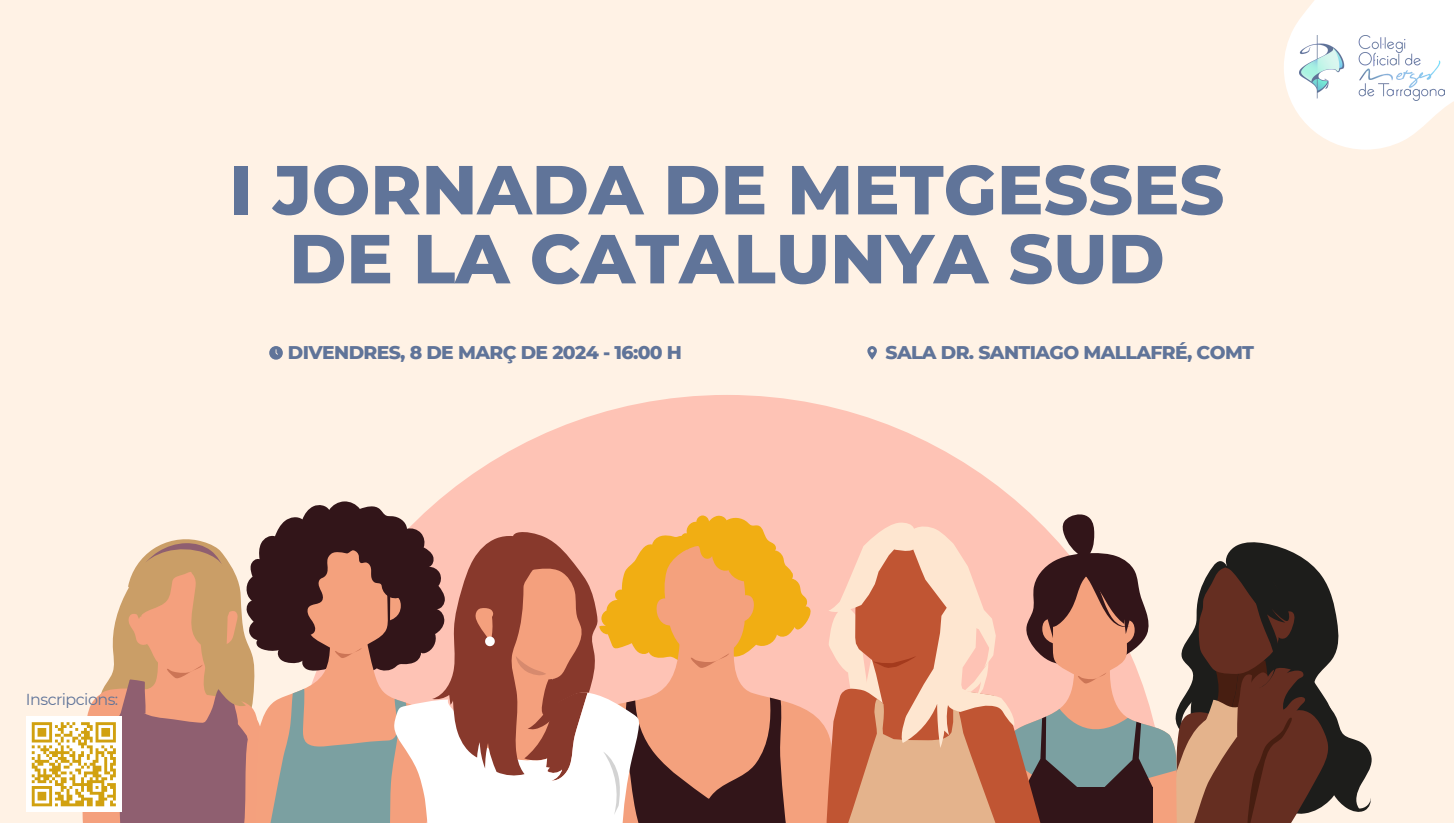
<style>
.page{position:relative;width:1454px;height:823px;background:#fff}
.page>*{position:absolute;margin:0;border:0;box-sizing:border-box;transform-origin:0 0}
.t1{font:800 69.19px/68.9px "Montserrat";color:#607499;text-align:center}
.t2{font:800 18.75px "Montserrat";letter-spacing:-.035em;color:#607499}
.t3{font:15.88px "Montserrat";letter-spacing:-.035em;color:#607499}
</style>
<div class="page">
<div style="left:0;top:0;width:1453px;height:822px;background:#fff2e5"></div>
<svg style="left:1284px;top:0;width:169px;height:149px"></svg>
<img style="left:1298px;top:35px;width:145px;height:65px">
<svg style="left:438px;top:395px;width:592px;height:173px;fill:#fec3b5"></svg>
<svg style="left:1339px;top:725px;width:32px;height:87px;fill:#1d1d1b"></svg>
<svg style="left:810px;top:568px;width:16px;height:254px;background:#f9b59e"></svg>
<svg style="left:826px;top:513px;width:513px;height:309px;background:#b38776"></svg>
<svg style="left:867px;top:346px;width:9px;height:13px"></svg>
<svg style="left:269px;top:346px;width:14px;height:13px"></svg>
<div style="left:26px;top:716px;width:96px;height:95px;background:#fff"></div>
<svg style="left:29px;top:501px;width:781px;height:321px;background:#cb9c84"></svg>
<p class="t1" style="left:230px;top:155px;width:995px">I JORNADA DE METGESSES<br>DE LA CATALUNYA SUD</p>
<h1 class="t2" style="left:288px;top:340px;width:395px">DIVENDRES, 8 DE MARÇ DE 2024 - 16:00 H</h1>
<p class="t2" style="left:885px;top:340px;width:370px">SALA DR. SANTIAGO MALLAFRÉ, COMT</p>
<h2 class="t3" style="left:26px;top:689px;width:94px">Inscripcions:</h2>
</div>
